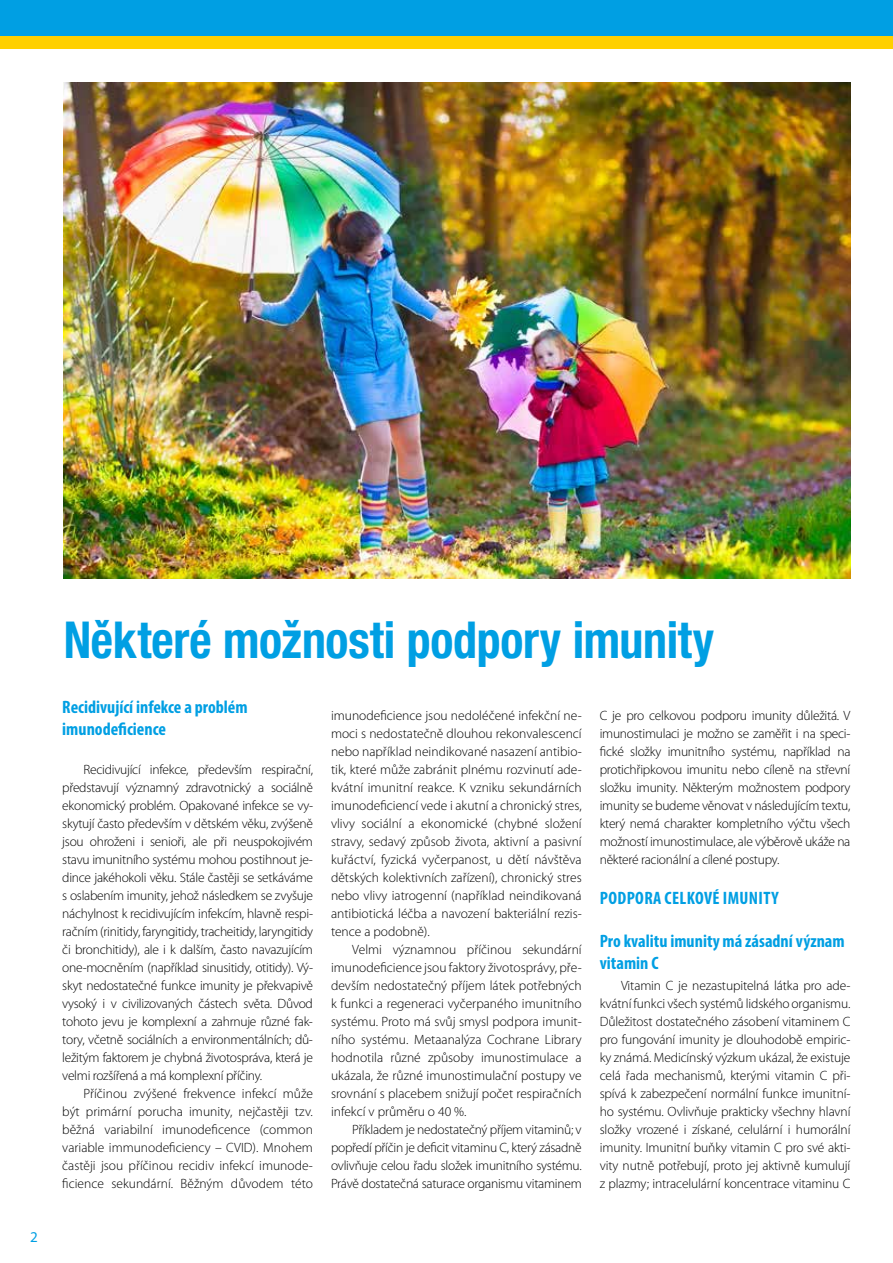
<style>
.page{position:relative;width:893px;height:1263px;background:#fff}
.page>*{position:absolute;margin:0;border:0;box-sizing:border-box;transform-origin:0 0}
.t1{font:700 condensed 51px "Helvetica Neue LT Pro";letter-spacing:-.005em;color:#009fe3;scale:.94 1}
.t2{font:700 condensed 18px/21.6px "Myriad Pro";color:#009fe3}
.t3{font:700 condensed 18px "Myriad Pro";letter-spacing:.02em;color:#009fe3}
.t4{font:15px "Myriad Pro";color:#009fe3}
.t5{font:300 13.5px/18px "Myriad Pro";letter-spacing:-.01em;color:#000;text-align:justify}
</style>
<div class="page">
<div style="left:0;top:0;width:893px;height:48px;background:#ffd000"></div>
<img style="left:64px;top:83px;width:786px;height:495px">
<div style="left:0;top:0;width:893px;height:35px;background:#009fe3"></div>
<p class="t4" style="left:30px;top:1229px;width:9px">2</p>
<h1 class="t1" style="left:64px;top:609px;width:693px">Některé možnosti podpory imunity</h1>
<h2 class="t2" style="left:62px;top:696px;width:187px">Recidivující infekce a problém imunodeficience</h2>
<p class="t5" style="left:62px;top:761px;width:252px;text-indent:21px">Recidivující infekce, především respirační, představují významný zdravotnický a sociálně ekonomický problém. Opakované infekce se vy&shy;skytují často především v dětském věku, zvýšeně jsou ohroženi i senioři, ale při neuspokojivém stavu imunitního systému mohou postihnout je&shy;dince jakéhokoli věku. Stále častěji se setkáváme s oslabením imunity, jehož následkem se zvyšuje náchylnost k recidivujícím infekcím, hlavně respi&shy;račním (rinitidy, faryngitidy, tracheitidy, laryngitidy či bronchitidy), ale i k dalším, často navazujícím one-mocněním (například sinusitidy, otitidy). Vý&shy;skyt nedostatečné funkce imunity je překvapivě vysoký i v civilizovaných částech světa. Důvod tohoto jevu je komplexní a zahrnuje různé fak&shy;tory, včetně sociálních a environmentálních; dů&shy;ležitým faktorem je chybná životospráva, která je velmi rozšířená a má komplexní příčiny.</p>
<p class="t5" style="left:62px;top:1085px;width:252px;text-indent:21px">Příčinou zvýšené frekvence infekcí může být primární porucha imunity, nejčastěji tzv. běžná variabilní imunodeficence (common variable immunodeficiency – CVID). Mnohem častěji jsou příčinou recidiv infekcí imunode&shy;ficience sekundární. Běžným důvodem této</p>
<p class="t5" style="left:331px;top:707px;width:252px">imunodeficience jsou nedoléčené infekční ne&shy;moci s nedostatečně dlouhou rekonvalescencí nebo například neindikované nasazení antibio&shy;tik, které může zabránit plnému rozvinutí ade&shy;kvátní imunitní reakce. K vzniku sekundárních imunodeficiencí vede i akutní a chronický stres, vlivy sociální a ekonomické (chybné složení stravy, sedavý způsob života, aktivní a pasivní kuřáctví, fyzická vyčerpanost, u dětí návštěva dětských kolektivních zařízení), chronický stres nebo vlivy iatrogenní (například neindikovaná antibiotická léčba a navození bakteriální rezis&shy;tence a podobně).</p>
<p class="t5" style="left:331px;top:941px;width:252px;text-indent:21px">Velmi významnou příčinou sekundární imunodeficience jsou faktory životosprávy, pře&shy;devším nedostatečný příjem látek potřebných k funkci a regeneraci vyčerpaného imunitního systému. Proto má svůj smysl podpora imunit&shy;ního systému. Metaanalýza Cochrane Library hodnotila různé způsoby imunostimulace a ukázala, že různé imunostimulační postupy ve srovnání s placebem snižují počet respiračních infekcí v průměru o 40 %.</p>
<p class="t5" style="left:331px;top:1121px;width:252px;text-indent:21px">Příkladem je nedostatečný příjem vitaminů; v popředí příčin je deficit vitaminu C, který zásadně ovlivňuje celou řadu složek imunitního systému.<br>Právě dostatečná saturace organismu vitaminem</p>
<p class="t5" style="left:600px;top:706px;width:252px">C je pro celkovou podporu imunity důležitá. V imunostimulaci je možno se zaměřit i na speci&shy;fické složky imunitního systému, například na protichřipkovou imunitu nebo cíleně na střevní složku imunity. Některým možnostem podpory imunity se budeme věnovat v následujícím textu, který nemá charakter kompletního výčtu všech možností imunostimulace, ale výběrově ukáže na některé racionální a cílené postupy.</p>
<h2 class="t3" style="left:600px;top:886px;width:180px">PODPORA CELKOVÉ IMUNITY</h2>
<h2 class="t2" style="left:600px;top:930px;width:247px">Pro kvalitu imunity má zásadní význam vitamin C</h2>
<p class="t5" style="left:600px;top:977px;width:252px;text-indent:21px">Vitamin C je nezastupitelná látka pro ade&shy;kvátní funkci všech systémů lidského organismu.<br>Důležitost dostatečného zásobení vitaminem C pro fungování imunity je dlouhodobě empiric&shy;ky známá. Medicínský výzkum ukázal, že existuje celá řada mechanismů, kterými vitamin C při&shy;spívá k zabezpečení normální funkce imunitní&shy;ho systému. Ovlivňuje prakticky všechny hlavní složky vrozené i získané, celulární i humorální imunity. Imunitní buňky vitamin C pro své akti&shy;vity nutně potřebují, proto jej aktivně kumulují z plazmy; intracelulární koncentrace vitaminu C</p>
</div>
